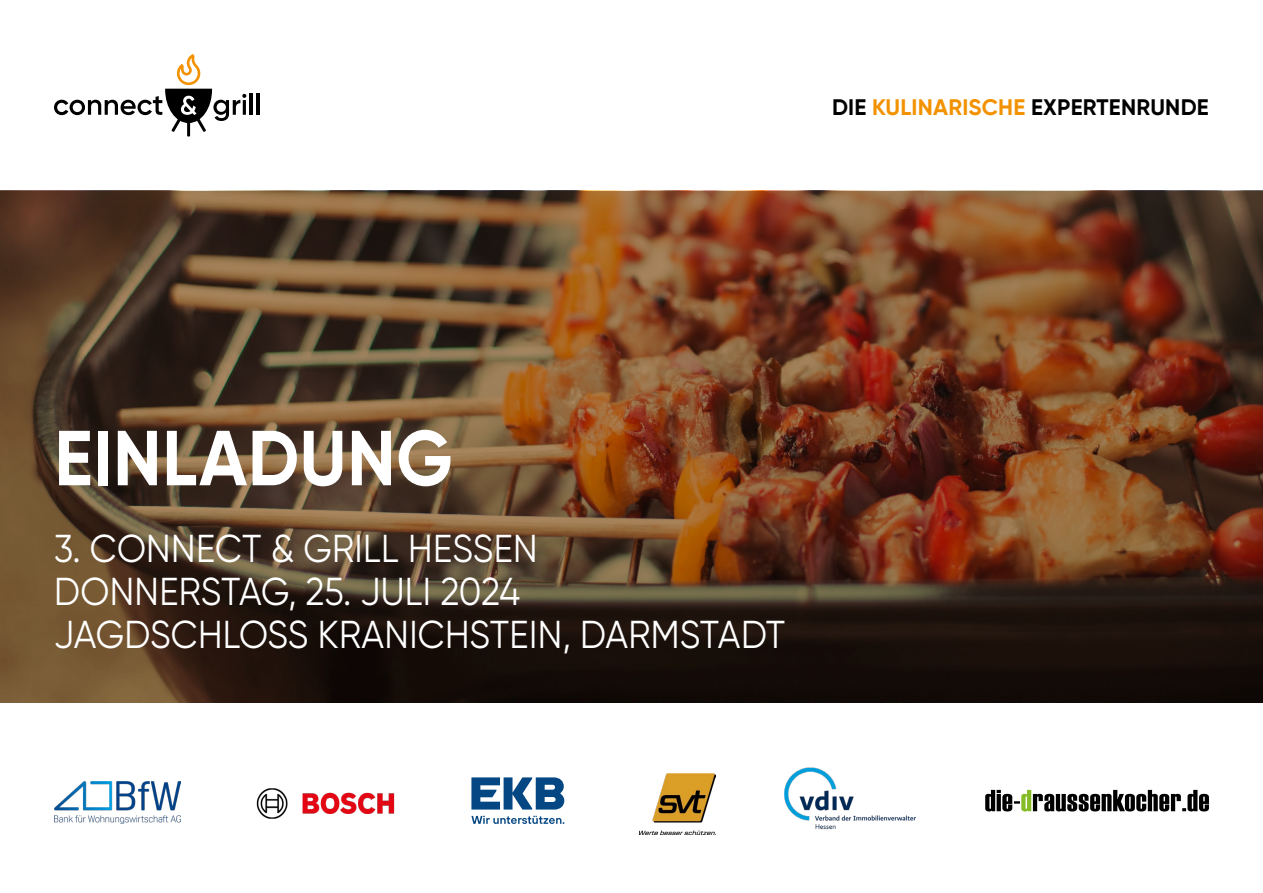
<style>
.page{position:relative;width:1263px;height:893px;background:#fff}
.page>*{position:absolute;margin:0;border:0;box-sizing:border-box;transform-origin:0 0}
.t1{font:700 77.7px "Gilroy";letter-spacing:.01em;color:#fff;scale:.93 1}
.t2{font:38.85px/43.2px "Gilroy";letter-spacing:.01em;color:#fff;scale:.93 1}
.t3{font:700 22.5px "Gilroy";letter-spacing:.01em;color:#000}
.s1{color:#f39200}
</style>
<div class="page">
<img style="left:0;top:191px;width:1263px;height:511px">
<hr style="left:250px;top:93px;width:3px;height:22px;background:#000">
<hr style="left:256px;top:93px;width:4px;height:22px;background:#000">
<hr style="left:187px;top:122px;width:3px;height:15px;background:#000">
<svg style="left:54px;top:54px;width:192px;height:78px"></svg>
<img style="left:640px;top:773px;width:75px;height:61px">
<svg style="left:471px;top:816px;width:93px;height:8px"></svg>
<svg style="left:471px;top:777px;width:93px;height:32px"></svg>
<img style="left:785px;top:768px;width:131px;height:62px">
<img style="left:256px;top:788px;width:139px;height:31px">
<svg style="left:985px;top:790px;width:224px;height:21px"></svg>
<img style="left:54px;top:781px;width:126px;height:43px">
<p class="t3" style="left:832px;top:93px;width:378px">DIE <span class="s1">KULINARISCHE</span> EXPERTENRUNDE</p>
<h1 class="t1" style="left:54px;top:409px;width:430px">EINLADUNG</h1>
<p class="t2" style="left:54px;top:526px;width:788px">3. CONNECT &amp; GRILL HESSEN<br>DONNERSTAG, 25. JULI 2024<br>JAGDSCHLOSS KRANICHSTEIN, DARMSTADT</p>
</div>
